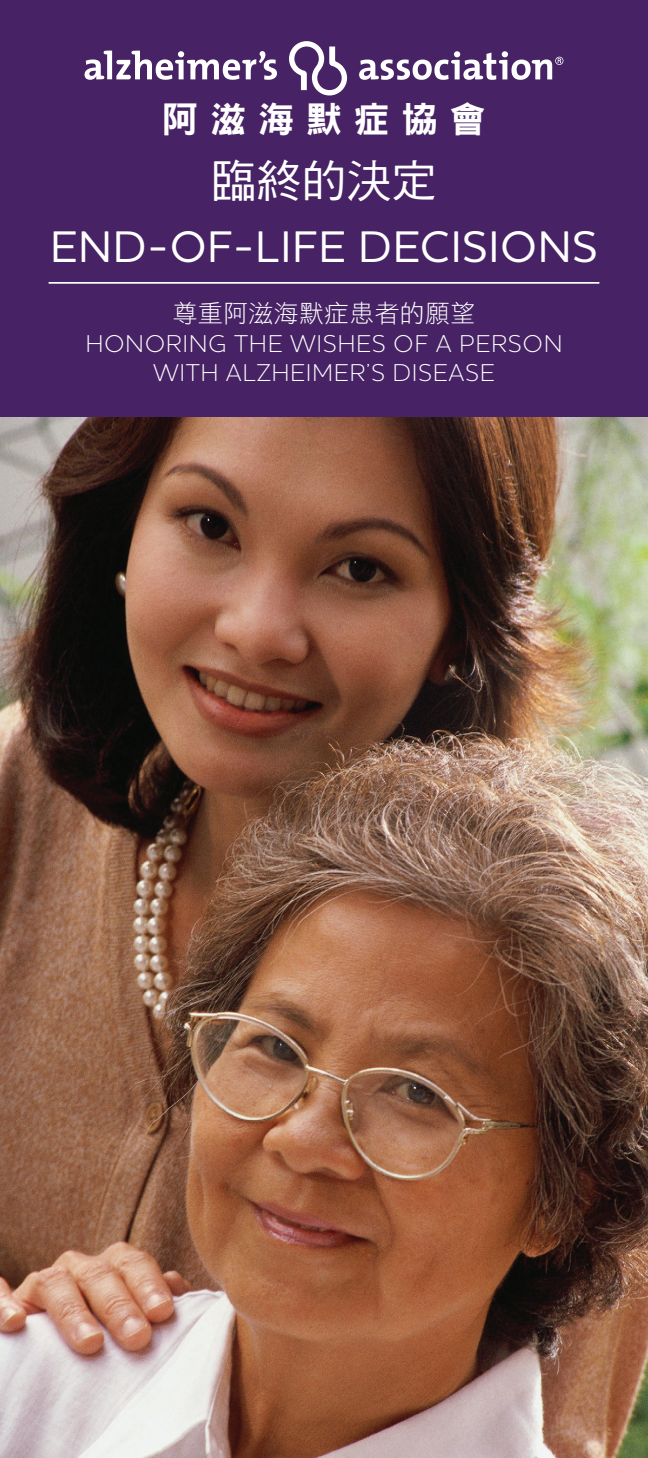
<style>
.page{position:relative;width:648px;height:1458px;background:#fff}
.page>*{position:absolute;margin:0;border:0;box-sizing:border-box;transform-origin:0 0}
.cover_header{font:500 45px "Houschka Alt Pro";letter-spacing:.03em;color:#fff}
.cover_header-2{font:45px "DF Hei Std W5";color:#fff}
.cover_header-3{font:36px "DF Hei Std W9";color:#fff}
.cover_subhead{font:300 24.75px/29.7px "Houschka Alt Pro";letter-spacing:.05em;color:#fff;text-align:center}
.cover_subhead-2{font:24.75px "DF Hei Std W3";letter-spacing:.02em;color:#fff}
</style>
<div class="page">
<img style="left:0;top:416px;width:648px;height:1042px">
<div style="left:0;top:0;width:648px;height:416px;background:#472264"></div>
<svg style="left:289px;top:41px;width:58px;height:54px"></svg>
<svg style="left:85px;top:51px;width:192px;height:29px"></svg>
<svg style="left:359px;top:51px;width:204px;height:29px"></svg>
<hr style="left:49px;top:282px;width:550px;height:2px;background:#fff">
<p class="cover_header-3" style="left:162px;top:99px;width:325px">阿 滋 海 默 症 協 會</p>
<p class="cover_header-2" style="left:212px;top:156px;width:226px">臨終的決定</p>
<p class="cover_header" style="left:50px;top:218px;width:549px">END-OF-LIFE DECISIONS</p>
<p class="cover_subhead-2" style="left:173px;top:300px;width:304px">尊重阿滋海默症患者的願望</p>
<p class="cover_subhead" style="left:86px;top:328px;width:478px">HONORING THE WISHES OF A PERSON<br>WITH ALZHEIMER’S DISEASE</p>
</div>
